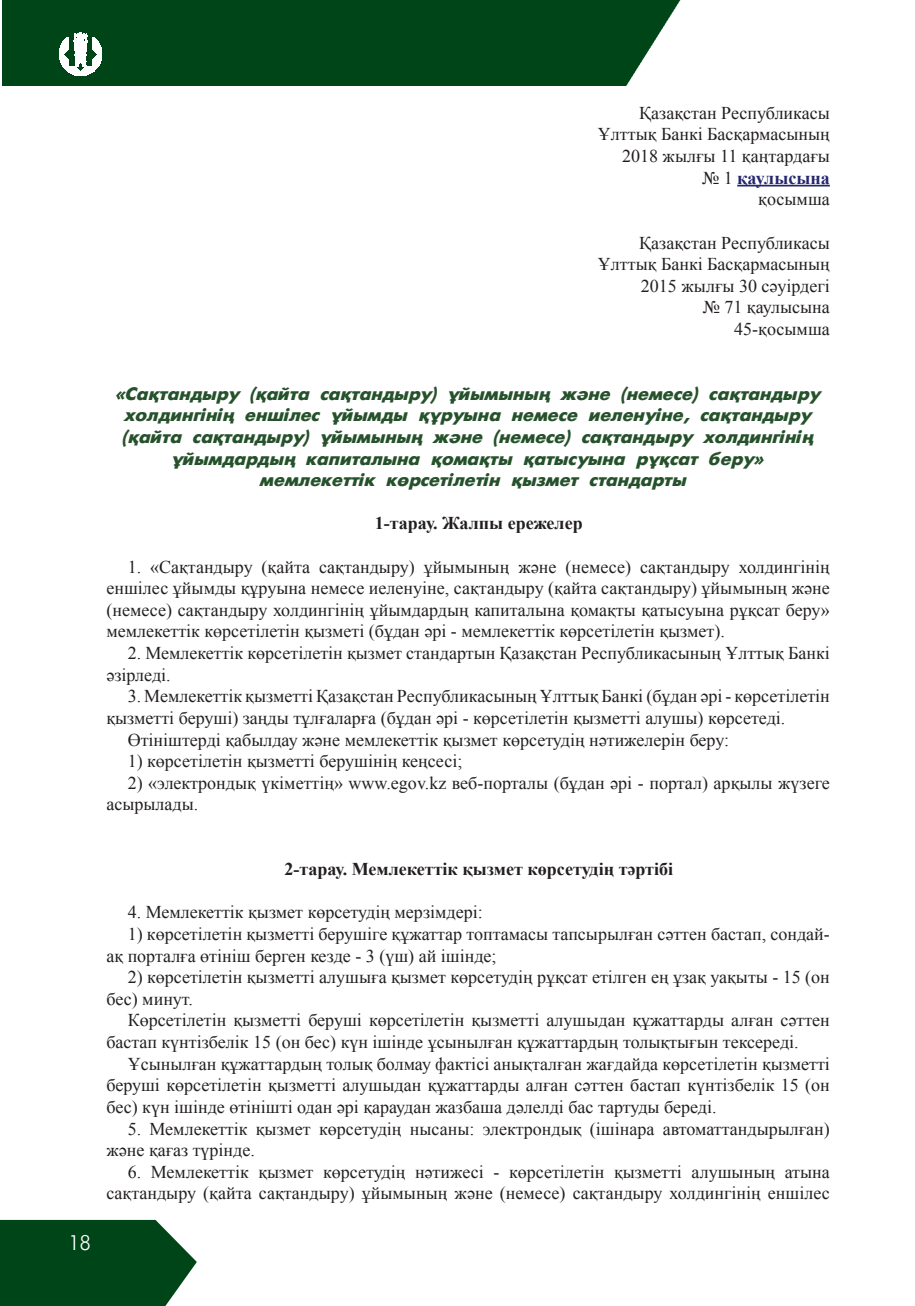
<style>
.page{position:relative;width:915px;height:1306px;background:#fff}
.page>*{position:absolute;margin:0;border:0;box-sizing:border-box;transform-origin:0 0}
.t1{font:21px "KZM Futuris";color:#fff}
.t2{font:18px/21.6px "Times New Roman";color:#231f20}
.t3{font:italic 700 18px/21.6px "KZM Futuris";color:#25512b;text-align:center}
.t4{font:700 18px "Times New Roman";color:#231f20}
.s1{font-weight:700;color:#25266d}
</style>
<div class="page">
<div style="left:2px;top:0;width:678px;height:85px;background:#004517"></div>
<svg style="left:0;top:1219px;width:197px;height:86px"></svg>
<svg style="left:59px;top:33px;width:43px;height:43px"></svg>
<hr style="left:737px;top:185px;width:92px;height:1px;background:#25266d">
<p class="t2" style="left:597px;top:101px;width:233px;text-align:right">Қазақстан Республикасы<br>Ұлттық Банкі Басқармасының<br>2018 жылғы 11 қаңтардағы<br>№ 1 <span class="s1">қаулысына<br></span>қосымша</p>
<p class="t2" style="left:597px;top:231px;width:233px;text-align:right">Қазақстан Республикасы<br>Ұлттық Банкі Басқармасының<br>2015 жылғы 30 сәуірдегі<br>№ 71 қаулысына<br>45-қосымша</p>
<p class="t3" style="left:116px;top:383px;width:706px">«Сақтандыру (қайта сақтандыру) ұйымының және (немесе) сақтандыру холдингінің еншілес ұйымды құруына немесе иеленуіне, сақтандыру (қайта сақтандыру) ұйымының және (немесе) сақтандыру холдингінің ұйымдардың капиталына қомақты қатысуына рұқсат беру» мемлекеттік көрсетілетін қызмет стандарты</p>
<p class="t4" style="left:374px;top:510px;width:209px">1-тарау. Жалпы ережелер</p>
<p class="t2" style="left:106px;top:555px;width:724px;text-align:justify;text-indent:21px">1. «Сақтандыру (қайта сақтандыру) ұйымының және (немесе) сақтандыру холдингінің еншілес ұйымды құруына немесе иеленуіне, сақтандыру (қайта сақтандыру) ұйымының және (немесе) сақтандыру холдингінің ұйымдардың капиталына қомақты қатысуына рұқсат беру» мемлекеттік көрсетілетін қызметі (бұдан әрі - мемлекеттік көрсетілетін қызмет).</p>
<p class="t2" style="left:106px;top:641px;width:724px;text-indent:21px">2. Мемлекеттік көрсетілетін қызмет стандартын Қазақстан Республикасының Ұлттық Банкі әзірледі.</p>
<p class="t2" style="left:128px;top:685px;width:703px">3. Мемлекеттік қызметті Қазақстан Республикасының Ұлттық Банкі (бұдан әрі - көрсетілетін</p>
<p class="t2" style="left:106px;top:706px;width:680px">қызметті беруші) заңды тұлғаларға (бұдан әрі - көрсетілетін қызметті алушы) көрсетеді.</p>
<p class="t2" style="left:128px;top:728px;width:602px">Өтініштерді қабылдау және мемлекеттік қызмет көрсетудің нәтижелерін беру:</p>
<p class="t2" style="left:128px;top:749px;width:336px">1) көрсетілетін қызметті берушінің кеңсесі;</p>
<p class="t2" style="left:106px;top:771px;width:724px;text-indent:21px">2) «электрондық үкіметтің» www.egov.kz веб-порталы (бұдан әрі - портал) арқылы жүзеге асырылады.</p>
<p class="t1" style="left:68px;top:1232px;width:25px">18</p>
<p class="t4" style="left:284px;top:856px;width:390px">2-тарау. Мемлекеттік қызмет көрсетудің тәртібі</p>
<p class="t2" style="left:128px;top:901px;width:356px">4. Мемлекеттік қызмет көрсетудің мерзімдері:</p>
<p class="t2" style="left:106px;top:922px;width:724px;text-indent:21px">1) көрсетілетін қызметті берушіге құжаттар топтамасы тапсырылған сәттен бастап, сондай&shy;ақ порталға өтініш берген кезде - 3 (үш) ай ішінде;</p>
<p class="t2" style="left:106px;top:965px;width:724px;text-indent:21px">2) көрсетілетін қызметті алушыға қызмет көрсетудің рұқсат етілген ең ұзақ уақыты - 15 (он бес) минут.</p>
<p class="t2" style="left:106px;top:1009px;width:724px;text-indent:21px">Көрсетілетін қызметті беруші көрсетілетін қызметті алушыдан құжаттарды алған сәттен бастап күнтізбелік 15 (он бес) күн ішінде ұсынылған құжаттардың толықтығын тексереді.</p>
<p class="t2" style="left:106px;top:1052px;width:724px;text-align:justify;text-indent:21px">Ұсынылған құжаттардың толық болмау фактісі анықталған жағдайда көрсетілетін қызметті беруші көрсетілетін қызметті алушыдан құжаттарды алған сәттен бастап күнтізбелік 15 (он бес) күн ішінде өтінішті одан әрі қараудан жазбаша дәлелді бас тартуды береді.</p>
<p class="t2" style="left:106px;top:1117px;width:724px;text-indent:21px">5. Мемлекеттік қызмет көрсетудің нысаны: электрондық (ішінара автоматтандырылған) және қағаз түрінде.</p>
<p class="t2" style="left:106px;top:1160px;width:724px;text-align:right">6. Мемлекеттік қызмет көрсетудің нәтижесі - көрсетілетін қызметті алушының атына сақтандыру (қайта сақтандыру) ұйымының және (немесе) сақтандыру холдингінің еншiлес</p>
</div>
